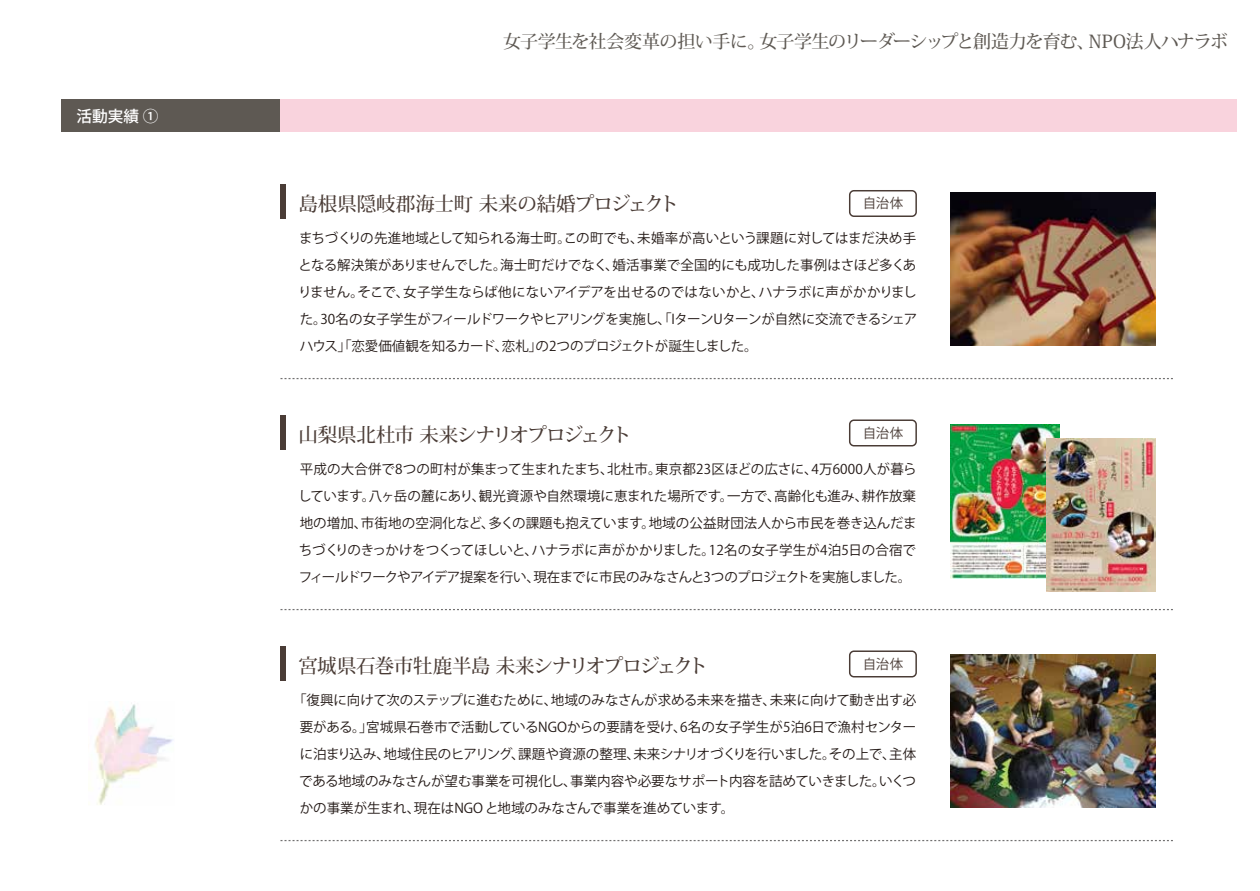
<style>
.page{position:relative;width:1260px;height:891px;background:#fff}
.page>*{position:absolute;margin:0;border:0;box-sizing:border-box;transform-origin:0 0}
.t1{font:500 19.5px "Koz Min Pr 6 N";letter-spacing:-.035em;color:#4a3c36}
.t2{font:500 19.5px "Koz Min Pr 6 N";letter-spacing:-.01em;color:#4a3c36}
.t3{font:500 19.5px "Koz Min Pr 6 N";letter-spacing:-.06em;color:#4a3c36}
.t4{font:500 18px "Koz Min Pr 6 N";letter-spacing:-.045em;color:#5e5953}
.t5{font:500 15.6px "Koz Go Pr 6 N";color:#fff}
.t6{font:13.5px/27px "Koz Go Pro";letter-spacing:-.03em;color:#221815;text-align:justify}
.t7{font:13.5px "Koz Go Pro";color:#4a3c36}
</style>
<div class="page">
<div style="left:849px;top:190px;width:68px;height:27px;border:1px solid #4a3c36;border-radius:4px"></div>
<div style="left:849px;top:419px;width:68px;height:27px;border:1px solid #4a3c36;border-radius:4px"></div>
<div style="left:849px;top:650px;width:68px;height:27px;border:1px solid #4a3c36;border-radius:4px"></div>
<div style="left:89px;top:99px;width:1148px;height:32px;background:#f9d3dd"></div>
<div style="left:62px;top:99px;width:218px;height:32px;background:#5e5953"></div>
<svg style="left:280px;top:378px;width:893px;height:1px"></svg>
<div style="left:280px;top:185px;width:6px;height:34px;background:#4a3c36"></div>
<img style="left:95px;top:704px;width:78px;height:101px">
<img style="left:951px;top:192px;width:204px;height:153px">
<svg style="left:280px;top:609px;width:893px;height:1px"></svg>
<div style="left:280px;top:416px;width:6px;height:34px;background:#4a3c36"></div>
<svg style="left:280px;top:840px;width:893px;height:1px"></svg>
<div style="left:280px;top:647px;width:6px;height:34px;background:#4a3c36"></div>
<img style="left:951px;top:654px;width:204px;height:153px">
<img style="left:951px;top:425px;width:108px;height:153px">
<img style="left:1047px;top:438px;width:108px;height:154px">
<p class="t5" style="left:77px;top:107px;width:83px">活動実績 ①</p>
<h2 class="t4" style="left:503px;top:32px;width:727px">女子学生を社会変革の担い手に。女子学生のリーダーシップと創造力を育む、NPO法人ハナラボ</h2>
<h1 class="t2" style="left:298px;top:193px;width:382px">島根県隠岐郡海士町 未来の結婚プロジェクト</h1>
<p class="t7" style="left:863px;top:195px;width:42px">自治体</p>
<p class="t6" style="left:298px;top:225px;width:621px">まちづくりの先進地域として知られる海士町。この町でも、未婚率が高いという課題に対してはまだ決め手となる解決策がありませんでした。海士町だけでなく、婚活事業で全国的にも成功した事例はさほど多くありません。そこで、女子学生ならば他にないアイデアを出せるのではないかと、ハナラボに声がかかりました。30名の女子学生がフィールドワークやヒアリングを実施し、「IターンUターンが自然に交流できるシェアハウス」「恋愛価値観を知るカード、恋札」の2つのプロジェクトが誕生しました。</p>
<h1 class="t3" style="left:298px;top:424px;width:335px">山梨県北杜市 未来シナリオプロジェクト</h1>
<p class="t7" style="left:863px;top:424px;width:42px">自治体</p>
<p class="t6" style="left:298px;top:456px;width:620px">平成の大合併で8つの町村が集まって生まれたまち、北杜市。東京都23区ほどの広さに、4万6000人が暮らしています。八ヶ岳の麓にあり、観光資源や自然環境に恵まれた場所です。一方で、高齢化も進み、耕作放棄地の増加、市街地の空洞化など、多くの課題も抱えています。地域の公益財団法人から市民を巻き込んだまちづくりのきっかけをつくってほしいと、ハナラボに声がかかりました。12名の女子学生が4泊5日の合宿でフィールドワークやアイデア提案を行い、現在までに市民のみなさんと3つのプロジェクトを実施しました。</p>
<h1 class="t1" style="left:298px;top:655px;width:411px">宮城県石巻市牡鹿半島 未来シナリオプロジェクト</h1>
<p class="t7" style="left:863px;top:655px;width:42px">自治体</p>
<p class="t6" style="left:299px;top:687px;width:619px;text-indent:-6px">「復興に向けて次のステップに進むために、地域のみなさんが求める未来を描き、未来に向けて動き出す必要がある。」宮城県石巻市で活動しているNGOからの要請を受け、6名の女子学生が5泊6日で漁村センターに泊まり込み、地域住民のヒアリング、課題や資源の整理、未来シナリオづくりを行いました。その上で、主体である地域のみなさんが望む事業を可視化し、事業内容や必要なサポート内容を詰めていきました。いくつかの事業が生まれ、現在はNGO と地域のみなさんで事業を進めています。</p>
</div>
